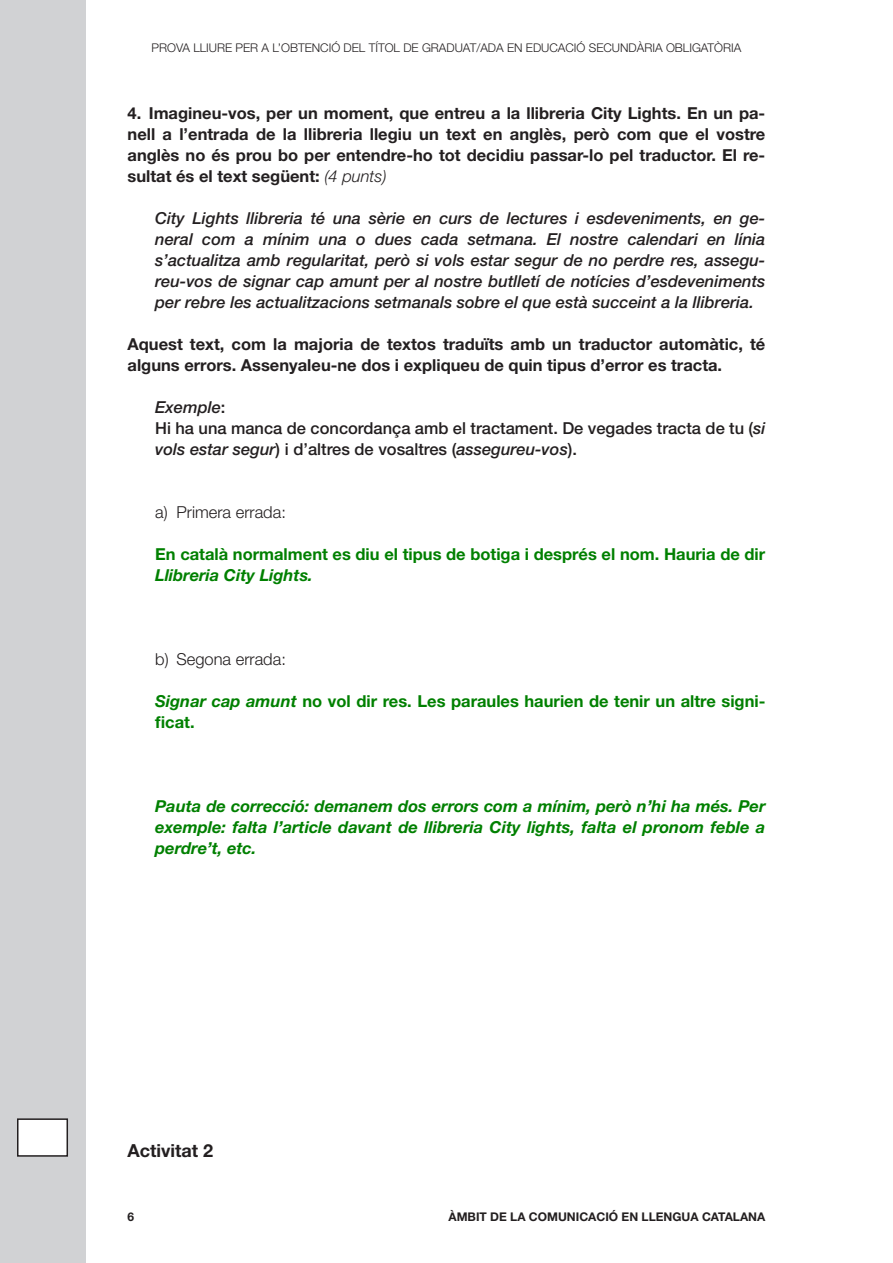
<style>
.page{position:relative;width:893px;height:1263px;background:#fff}
.page>*{position:absolute;margin:0;border:0;box-sizing:border-box;transform-origin:0 0}
.Text{font:700 18px "Helvetica Neue";color:#231f20}
.Subpregunta{font:italic 500 16.5px/21px "Helvetica Neue";color:#231f20;text-align:justify}
.Subpregunta-2{font:700 16.5px/21px "Helvetica Neue";color:#231f20;text-align:justify}
.Text_pauta{font:700 16.5px/21px "Helvetica Neue";color:#008000}
.Text_pauta-2{font:italic 700 16.5px/21px "Helvetica Neue";color:#008000;text-align:justify}
.Pregunta{font:700 16.5px/21px "Helvetica Neue";color:#231f20}
.Subpregunta-3{font:500 16.5px/21px "Helvetica Neue";color:#231f20}
.Subpregunta-4{font:300 16.5px "Helvetica Neue";color:#231f20}
.t1{font:300 12px "Helvetica Neue";color:#231f20}
.t2{font:700 12px "Helvetica Neue";color:#231f20}
.s1{font-weight:300;font-style:italic}
.s2{font-style:normal}
.s3{font-style:italic}
</style>
<div class="page">
<div style="left:0;top:0;width:85px;height:1263px;background:#d1d2d4"></div>
<div style="left:18px;top:1119px;width:49px;height:37px;background:#fff"></div>
<div style="left:17px;top:1118px;width:51px;height:39px;border:2px solid #231f20"></div>
<p class="t1" style="left:152px;top:40px;width:591px">PROVA LLIURE PER A L’OBTENCIÓ DEL TÍTOL DE GRADUAT/ADA EN EDUCACIÓ SECUNDÀRIA OBLIGATÒRIA</p>
<p class="Subpregunta-2" style="left:128px;top:102px;width:639px">4. Imagineu-vos, per un moment, que entreu a la llibreria City Lights. En un pa&shy;nell a l’entrada de la llibreria llegiu un text en anglès, però com que el vostre anglès no és prou bo per entendre-ho tot decidiu passar-lo pel traductor. El re&shy;sultat és el text següent: <span class="s1">(4 punts)</span></p>
<p class="Subpregunta" style="left:155px;top:208px;width:612px">City Lights llibreria té una sèrie en curs de lectures i esdeveniments, en ge&shy;neral com a mínim una o dues cada setmana. El nostre calendari en línia s’actualitza amb regularitat, però si vols estar segur de no perdre res, assegu&shy;reu-vos de signar cap amunt per al nostre butlletí de notícies d’esdeveniments per rebre les actualitzacions setmanals sobre el que està succeint a la llibreria.</p>
<p class="Pregunta" style="left:128px;top:333px;width:639px">Aquest text, com la majoria de textos traduïts amb un traductor automàtic, té alguns errors. Assenyaleu-ne dos i expliqueu de quin tipus d’error es tracta.</p>
<p class="Subpregunta" style="left:155px;top:397px;width:72px">Exemple<span class="s2">:</span></p>
<p class="Subpregunta-3" style="left:155px;top:418px;width:612px">Hi ha una manca de concordança amb el tractament. De vegades tracta de tu (<span class="s3">si vols estar segur</span>) i d’altres de vosaltres (<span class="s3">assegureu-vos</span>).</p>
<p class="Subpregunta-4" style="left:155px;top:502px;width:132px">a) Primera errada:</p>
<p class="Text_pauta" style="left:155px;top:543px;width:612px">En català normalment es diu el tipus de botiga i després el nom. Hauria de dir<br><span class="s3">Llibreria City Lights.</span></p>
<p class="Subpregunta-4" style="left:155px;top:649px;width:132px">b) Segona errada:</p>
<p class="Text_pauta" style="left:155px;top:690px;width:612px"><span class="s3">Signar cap amunt</span> no vol dir res. Les paraules haurien de tenir un altre signi&shy;ficat.</p>
<p class="Text_pauta-2" style="left:155px;top:795px;width:612px">Pauta de correcció: demanem dos errors com a mínim, però n’hi ha més. Per exemple: falta l’article davant de llibreria City lights, falta el pronom feble a perdre’t, etc.</p>
<p class="Text" style="left:128px;top:1139px;width:87px">Activitat 2</p>
<p class="t2" style="left:128px;top:1209px;width:8px">6</p>
<p class="t2" style="left:448px;top:1209px;width:318px">ÀMBIT DE LA COMUNICACIÓ EN LLENGUA CATALANA</p>
</div>
